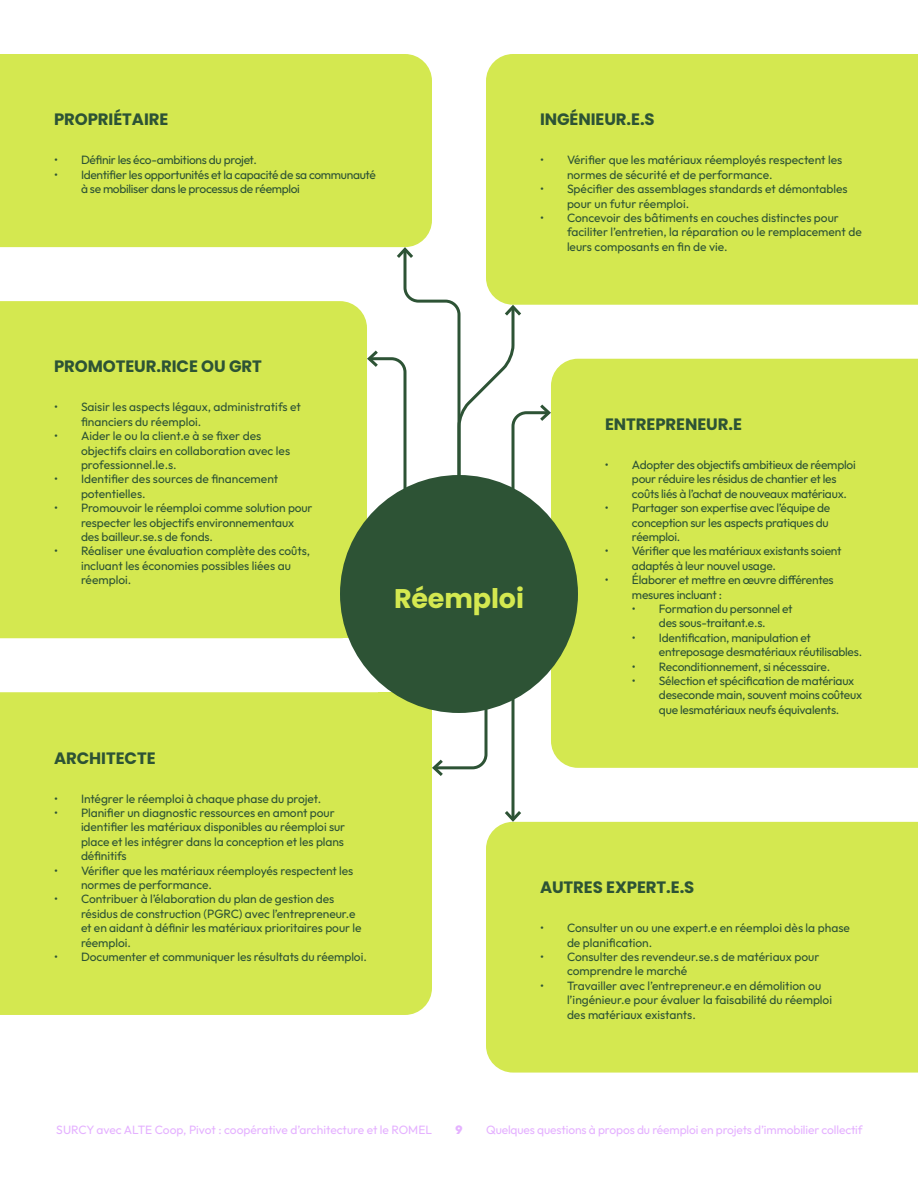
<style>
.page{position:relative;width:918px;height:1188px;background:#fff}
.page>*{position:absolute;margin:0;border:0;box-sizing:border-box;transform-origin:0 0}
.t1{font:700 27px "Poppins";letter-spacing:-.005em;color:#d4e850}
.t2{font:700 16.5px "Poppins";letter-spacing:-.005em;color:#2d5335}
.t3{font:12px/14.4px "Outfit";letter-spacing:-.01em;color:#2d5335}
.t4{font:12px "Outfit";letter-spacing:-.01em;color:#e5b2ff}
.t5{font:900 12px "Outfit";color:#e5b2ff}
</style>
<div class="page">
<svg style="left:432px;top:709px;width:57px;height:67px"></svg>
<hr style="left:512px;top:594px;width:2px;height:226px;background:#2d5335">
<svg style="left:505px;top:808px;width:19px;height:14px"></svg>
<div style="left:0;top:54px;width:432px;height:193px;background:#d4e850"></div>
<div style="left:486px;top:54px;width:432px;height:251px;background:#d4e850"></div>
<div style="left:486px;top:822px;width:432px;height:251px;background:#d4e850"></div>
<div style="left:551px;top:359px;width:367px;height:409px;background:#d4e850"></div>
<div style="left:0;top:301px;width:365px;height:337px;background:#d4e850"></div>
<div style="left:0;top:692px;width:432px;height:323px;background:#d4e850"></div>
<div style="left:313px;top:584px;width:54px;height:54px;background:#d4e850"></div>
<div style="left:378px;top:692px;width:54px;height:54px;background:#d4e850"></div>
<div style="left:340px;top:475px;width:238px;height:238px;background:#2d5335;border-radius:50%"></div>
<svg style="left:365px;top:245px;width:188px;height:276px"></svg>
<h2 class="t2" style="left:54px;top:110px;width:116px">PROPRIÉTAIRE</h2>
<h2 class="t2" style="left:540px;top:110px;width:116px">INGÉNIEUR.E.S</h2>
<p class="t3" style="left:54px;top:153px;width:204px">• Définir les éco-ambitions du projet.</p>
<p class="t3" style="left:81px;top:168px;width:297px;text-indent:-27px">• Identifier les opportunités et la capacité de sa communauté à se mobiliser dans le processus de réemploi</p>
<p class="t3" style="left:567px;top:153px;width:277px;text-indent:-27px">• Vérifier que les matériaux réemployés respectent les normes de sécurité et de performance.</p>
<p class="t3" style="left:567px;top:182px;width:282px;text-indent:-27px">• Spécifier des assemblages standards et démontables pour un futur réemploi.</p>
<p class="t3" style="left:567px;top:211px;width:296px;text-indent:-27px">• Concevoir des bâtiments en couches distinctes pour faciliter l’entretien, la réparation ou le remplacement de leurs composants en fin de vie.</p>
<h2 class="t2" style="left:54px;top:357px;width:210px">PROMOTEUR.RICE OU GRT</h2>
<p class="t3" style="left:81px;top:400px;width:221px;text-indent:-27px">• Saisir les aspects légaux, administratifs et financiers du réemploi.</p>
<p class="t3" style="left:81px;top:429px;width:211px;text-indent:-27px">• Aider le ou la client.e à se fixer des objectifs clairs en collaboration avec les professionnel.le.s.</p>
<p class="t3" style="left:81px;top:472px;width:199px;text-indent:-27px">• Identifier des sources de financement potentielles.</p>
<p class="t3" style="left:81px;top:501px;width:233px;text-indent:-27px">• Promouvoir le réemploi comme solution pour respecter les objectifs environnementaux des bailleur.se.s de fonds.</p>
<p class="t3" style="left:81px;top:544px;width:231px;text-indent:-27px">• Réaliser une évaluation complète des coûts, incluant les économies possibles liées au réemploi.</p>
<h2 class="t2" style="left:54px;top:748px;width:103px">ARCHITECTE</h2>
<p class="t3" style="left:54px;top:791px;width:269px">• Intégrer le réemploi à chaque phase du projet.</p>
<p class="t3" style="left:81px;top:806px;width:266px;text-indent:-27px">• Planifier un diagnostic ressources en amont pour identifier les matériaux disponibles au réemploi sur place et les intégrer dans la conception et les plans définitifs</p>
<p class="t3" style="left:81px;top:863px;width:274px;text-indent:-27px">• Vérifier que les matériaux réemployés respectent les normes de performance.</p>
<p class="t3" style="left:81px;top:892px;width:282px;text-indent:-27px">• Contribuer à l’élaboration du plan de gestion des résidus de construction (PGRC) avec l’entrepreneur.e et en aidant à définir les matériaux prioritaires pour le réemploi.</p>
<p class="t3" style="left:54px;top:950px;width:314px">• Documenter et communiquer les résultats du réemploi.</p>
<h1 class="t1" style="left:394px;top:583px;width:131px">Réemploi</h1>
<h2 class="t2" style="left:605px;top:415px;width:138px">ENTREPRENEUR.E</h2>
<p class="t3" style="left:632px;top:458px;width:225px;text-indent:-27px">• Adopter des objectifs ambitieux de réemploi pour réduire les résidus de chantier et les coûts liés à l’achat de nouveaux matériaux.</p>
<p class="t3" style="left:632px;top:501px;width:200px;text-indent:-27px">• Partager son expertise avec l’équipe de conception sur les aspects pratiques du réemploi.</p>
<p class="t3" style="left:632px;top:544px;width:211px;text-indent:-27px">• Vérifier que les matériaux existants soient adaptés à leur nouvel usage.</p>
<p class="t3" style="left:632px;top:573px;width:203px;text-indent:-27px">• Élaborer et mettre en œuvre différentes mesures incluant :</p>
<p class="t3" style="left:632px;top:602px;width:162px;text-align:center">• Formation du personnel et des sous-traitant.e.s.</p>
<p class="t3" style="left:659px;top:631px;width:205px;text-indent:-27px">• Identification, manipulation et entreposage desmatériaux réutilisables.</p>
<p class="t3" style="left:632px;top:660px;width:200px">• Reconditionnement, si nécessaire.</p>
<p class="t3" style="left:659px;top:674px;width:205px;text-indent:-27px">• Sélection et spécification de matériaux deseconde main, souvent moins coûteux que lesmatériaux neufs équivalents.</p>
<h2 class="t2" style="left:540px;top:878px;width:156px">AUTRES EXPERT.E.S</h2>
<p class="t3" style="left:567px;top:921px;width:284px;text-indent:-27px">• Consulter un ou une expert.e en réemploi dès la phase de planification.</p>
<p class="t3" style="left:567px;top:950px;width:254px;text-indent:-27px">• Consulter des revendeur.se.s de matériaux pour comprendre le marché</p>
<p class="t3" style="left:567px;top:979px;width:267px;text-indent:-27px">• Travailler avec l’entrepreneur.e en démolition ou l’ingénieur.e pour évaluer la faisabilité du réemploi des matériaux existants.</p>
<p class="t4" style="left:56px;top:1122px;width:377px">SURCY avec ALTE Coop, Pivot : coopérative d’architecture et le ROMEL</p>
<p class="t5" style="left:455px;top:1122px;width:9px">9</p>
<p class="t4" style="left:486px;top:1122px;width:378px">Quelques questions à propos du réemploi en projets d’immobilier collectif</p>
</div>
